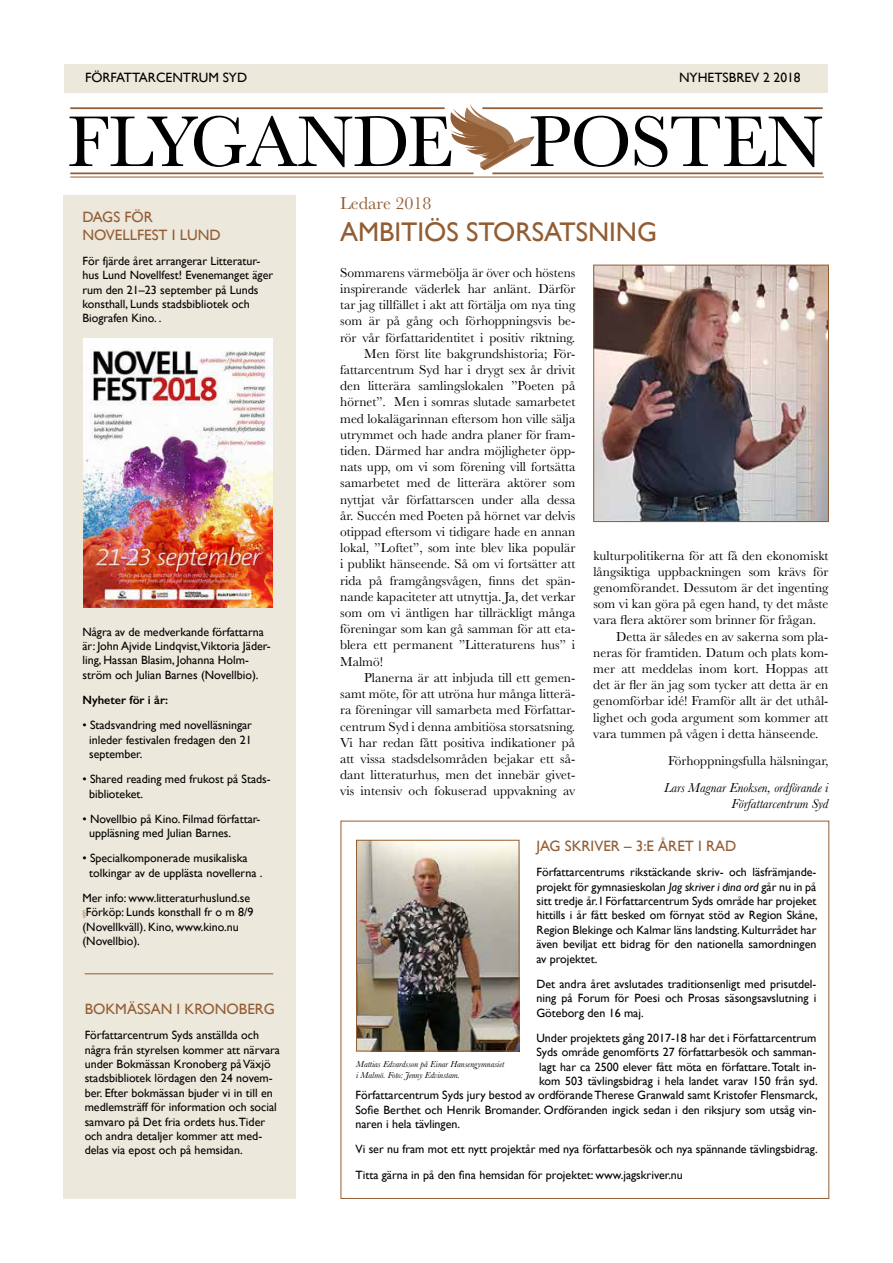
<style>
.page{position:relative;width:893px;height:1263px;background:#fff}
.page>*{position:absolute;margin:0;border:0;box-sizing:border-box;transform-origin:0 0}
.t1{font:27px "Gill Sans";color:#935d33}
.t2{font:18px "Baskerville";color:#935d33}
.t3{font:15px/18px "Gill Sans";color:#935d33}
.t4{font:13.5px "Baskerville";color:#000}
.t5{font:italic 13.5px/16.2px "Baskerville";color:#000;text-align:right}
.t6{font:13.5px "Gill Sans";color:#000}
.t7{font:12px/14.4px "Gill Sans";color:#000}
.t8{font:600 12px "Gill Sans";color:#000}
.t9{font:italic 9px/10.8px "Baskerville";color:#000}
.s1{font-family:"Baskerville";font-size:9px;color:#935d33}
.s2{font-style:italic}
</style>
<div class="page">
<div style="left:65px;top:65px;width:763px;height:28px;background:#ece8db"></div>
<div style="left:64px;top:196px;width:232px;height:1003px;background:#ece8db"></div>
<img style="left:84px;top:338px;width:188px;height:270px">
<img style="left:595px;top:267px;width:232px;height:253px">
<div style="left:593px;top:265px;width:236px;height:257px;border:1px solid #935d33"></div>
<img style="left:358px;top:842px;width:159px;height:207px">
<div style="left:356px;top:840px;width:163px;height:211px;border:1px solid #935d33"></div>
<svg style="left:69px;top:104px;width:559px;height:66px"></svg>
<svg style="left:635px;top:116px;width:187px;height:51px"></svg>
<hr style="left:482px;top:107px;width:341px;height:2px;background:#935e36">
<hr style="left:492px;top:172px;width:331px;height:2px;background:#935e36">
<hr style="left:70px;top:107px;width:375px;height:2px;background:#935e36">
<hr style="left:70px;top:172px;width:403px;height:2px;background:#935e36">
<hr style="left:70px;top:177px;width:754px;height:1px;background:#935e36">
<hr style="left:85px;top:973px;width:188px;height:1px;background:#935d33">
<p class="t6" style="left:85px;top:70px;width:164px">FÖRFATTARCENTRUM SYD</p>
<p class="t6" style="left:679px;top:70px;width:123px">NYHETSBREV 2 2018</p>
<p class="t3" style="left:82px;top:207px;width:140px">DAGS FÖR<br>NOVELLFEST I LUND</p>
<p class="t7" style="left:82px;top:253px;width:192px">För fjärde året arrangerar Litteratur&shy;hus Lund Novellfest! Evenemanget äger rum den 21–23 september på Lunds konsthall, Lunds stadsbibliotek och Biografen Kino. .</p>
<p class="t7" style="left:82px;top:624px;width:190px">Några av de medverkande författarna är: John Ajvide Lindqvist,Viktoria Jäder&shy;ling, Hassan Blasim, Johanna Holm&shy;ström och Julian Barnes (Novellbio).</p>
<p class="t8" style="left:82px;top:693px;width:87px">Nyheter för i år:</p>
<p class="t7" style="left:89px;top:718px;width:164px;text-align:justify;text-indent:-7px">• Stadsvandring med novelläsningar inleder festivalen fredagen den 21 september.</p>
<p class="t7" style="left:89px;top:772px;width:183px;text-indent:-7px">• Shared reading med frukost på Stads&shy;biblioteket.</p>
<p class="t7" style="left:89px;top:811px;width:173px;text-indent:-7px">• Novellbio på Kino. Filmad författar&shy;uppläsning med Julian Barnes.</p>
<p class="t7" style="left:89px;top:851px;width:175px;text-indent:-7px">• Specialkomponerade musikaliska tolkingar av de upplästa novellerna .</p>
<p class="t7" style="left:82px;top:891px;width:173px">Mer info: www.litteraturhuslund.se <span class="s1">§</span>Förköp: Lunds konsthall fr o m 8/9 (Novellkväll). Kino, www.kino.nu (Novellbio).</p>
<p class="t3" style="left:85px;top:1000px;width:192px">BOKMÄSSAN I KRONOBERG</p>
<p class="t7" style="left:85px;top:1028px;width:197px">Författarcentrum Syds anställda och några från styrelsen kommer att närvara under Bokmässan Kronoberg på Växjö stadsbibliotek lördagen den 24 novem&shy;ber. Efter bokmässan bjuder vi in till en medlemsträff för information och social samvaro på Det fria ordets hus.Tider och andra detaljer kommer att med&shy;delas via epost och på hemsidan.</p>
<h2 class="t2" style="left:340px;top:191px;width:93px">Ledare 2018</h2>
<h1 class="t1" style="left:340px;top:216px;width:318px">AMBITIÖS STORSATSNING</h1>
<p class="t4" style="left:340px;top:264px;width:237px">Sommarens värmebölja är över och höstens</p>
<p class="t4" style="left:340px;top:280px;width:237px">inspirerande väderlek har anlänt. Därför</p>
<p class="t4" style="left:340px;top:296px;width:237px">tar jag tillfället i akt att förtälja om nya ting</p>
<p class="t4" style="left:340px;top:312px;width:237px">som är på gång och förhoppningsvis be-</p>
<p class="t4" style="left:340px;top:329px;width:237px">rör vår författaridentitet i positiv riktning.</p>
<p class="t4" style="left:364px;top:345px;width:213px">Men först lite bakgrundshistoria; För-</p>
<p class="t4" style="left:340px;top:361px;width:237px">fattarcentrum Syd har i drygt sex år drivit</p>
<p class="t4" style="left:340px;top:377px;width:237px">den litterära samlingslokalen ”Poeten på</p>
<p class="t4" style="left:340px;top:393px;width:237px">hörnet”. Men i somras slutade samarbetet</p>
<p class="t4" style="left:340px;top:410px;width:237px">med lokalägarinnan eftersom hon ville sälja</p>
<p class="t4" style="left:340px;top:426px;width:237px">utrymmet och hade andra planer för fram-</p>
<p class="t4" style="left:340px;top:442px;width:237px">tiden. Därmed har andra möjligheter öpp-</p>
<p class="t4" style="left:340px;top:458px;width:237px">nats upp, om vi som förening vill fortsätta</p>
<p class="t4" style="left:340px;top:474px;width:237px">samarbetet med de litterära aktörer som</p>
<p class="t4" style="left:340px;top:491px;width:237px">nyttjat vår författarscen under alla dessa</p>
<p class="t4" style="left:340px;top:507px;width:237px">år. Succén med Poeten på hörnet var delvis</p>
<p class="t4" style="left:340px;top:523px;width:237px">otippad eftersom vi tidigare hade en annan</p>
<p class="t4" style="left:340px;top:539px;width:237px">lokal, ”Loftet”, som inte blev lika populär</p>
<p class="t4" style="left:340px;top:555px;width:237px">i publikt hänseende. Så om vi fortsätter att</p>
<p class="t4" style="left:340px;top:572px;width:237px">rida på framgångsvågen, finns det spän-</p>
<p class="t4" style="left:340px;top:588px;width:237px">nande kapaciteter att utnyttja. Ja, det verkar</p>
<p class="t4" style="left:340px;top:604px;width:237px">som om vi äntligen har tillräckligt många</p>
<p class="t4" style="left:340px;top:620px;width:237px">föreningar som kan gå samman för att eta-</p>
<p class="t4" style="left:340px;top:636px;width:237px">blera ett permanent ”Litteraturens hus” i</p>
<p class="t4" style="left:340px;top:653px;width:45px">Malmö!</p>
<p class="t4" style="left:364px;top:669px;width:213px">Planerna är att inbjuda till ett gemen-</p>
<p class="t4" style="left:340px;top:685px;width:237px">samt möte, för att utröna hur många litterä-</p>
<p class="t4" style="left:340px;top:701px;width:237px">ra föreningar vill samarbeta med Författar-</p>
<p class="t4" style="left:340px;top:717px;width:237px">centrum Syd i denna ambitiösa storsatsning.</p>
<p class="t4" style="left:340px;top:734px;width:237px">Vi har redan fått positiva indikationer på</p>
<p class="t4" style="left:340px;top:750px;width:237px">att vissa stadsdelsområden bejakar ett så-</p>
<p class="t4" style="left:340px;top:766px;width:237px">dant litteraturhus, men det innebär givet-</p>
<p class="t4" style="left:340px;top:782px;width:237px">vis intensiv och fokuserad uppvakning av</p>
<p class="t4" style="left:593px;top:547px;width:237px">kulturpolitikerna för att få den ekonomiskt</p>
<p class="t4" style="left:593px;top:563px;width:237px">långsiktiga uppbackningen som krävs för</p>
<p class="t4" style="left:593px;top:579px;width:237px">genomförandet. Dessutom är det ingenting</p>
<p class="t4" style="left:593px;top:595px;width:237px">som vi kan göra på egen hand, ty det måste</p>
<p class="t4" style="left:593px;top:611px;width:224px">vara flera aktörer som brinner för frågan.</p>
<p class="t4" style="left:616px;top:628px;width:214px">Detta är således en av sakerna som pla-</p>
<p class="t4" style="left:593px;top:644px;width:237px">neras för framtiden. Datum och plats kom-</p>
<p class="t4" style="left:593px;top:660px;width:237px">mer att meddelas inom kort. Hoppas att</p>
<p class="t4" style="left:593px;top:676px;width:237px">det är fler än jag som tycker att detta är en</p>
<p class="t4" style="left:593px;top:692px;width:237px">genomförbar idé! Framför allt är det uthål-</p>
<p class="t4" style="left:593px;top:709px;width:237px">lighet och goda argument som kommer att</p>
<p class="t4" style="left:593px;top:725px;width:227px">vara tummen på vågen i detta hänseende.</p>
<p class="t4" style="left:668px;top:752px;width:162px">Förhoppningsfulla hälsningar,</p>
<p class="t5" style="left:664px;top:779px;width:166px">Lars Magnar Enoksen, ordförande i<br>Författarcentrum Syd</p>
<p class="t3" style="left:536px;top:837px;width:201px">JAG SKRIVER – 3:E ÅRET I RAD</p>
<p class="t7" style="left:536px;top:865px;width:283px;text-align:justify">Författarcentrums rikstäckande skriv- och läsfrämjande&shy;projekt för gymnasieskolan <span class="s2">Jag skriver i dina ord</span> går nu in på sitt tredje år. I Författarcentrum Syds område har projeket hittills i år fått besked om förnyat stöd av Region Skåne, Region Blekinge och Kalmar läns landsting. Kulturrådet har även beviljat ett bidrag för den nationella samordningen av projektet.</p>
<p class="t7" style="left:536px;top:976px;width:281px;text-align:justify">Det andra året avslutades traditionsenligt med prisutdel&shy;ning på Forum för Poesi och Prosas säsongsavslutning i Göteborg den 16 maj.</p>
<p class="t7" style="left:536px;top:1030px;width:282px">Under projektets gång 2017-18 har det i Författarcentrum</p>
<p class="t7" style="left:536px;top:1045px;width:281px">Syds område genomförts 27 författarbesök och samman-</p>
<p class="t7" style="left:539px;top:1059px;width:279px">lagt har ca 2500 elever fått möta en författare. Totalt in-</p>
<p class="t7" style="left:539px;top:1074px;width:280px">kom 503 tävlingsbidrag i hela landet varav 150 från syd.</p>
<p class="t7" style="left:355px;top:1088px;width:464px">Författarcentrum Syds jury bestod av ordförande Therese Granwald samt Kristofer Flensmarck,</p>
<p class="t7" style="left:355px;top:1102px;width:462px">Sofie Berthet och Henrik Bromander. Ordföranden ingick sedan i den riksjury som utsåg vin-</p>
<p class="t7" style="left:355px;top:1117px;width:106px">naren i hela tävlingen.</p>
<p class="t7" style="left:355px;top:1137px;width:464px;line-height:25.2px">Vi ser nu fram mot ett nytt projektår med nya författarbesök och nya spännande tävlingsbidrag.<br>Titta gärna in på den fina hemsidan för projektet: www.jagskriver.nu</p>
<p class="t9" style="left:356px;top:1059px;width:150px">Mattias Edvardsson på Einar Hansengymnasiet i Malmö. Foto: Jenny Edvinstam.</p>
</div>
